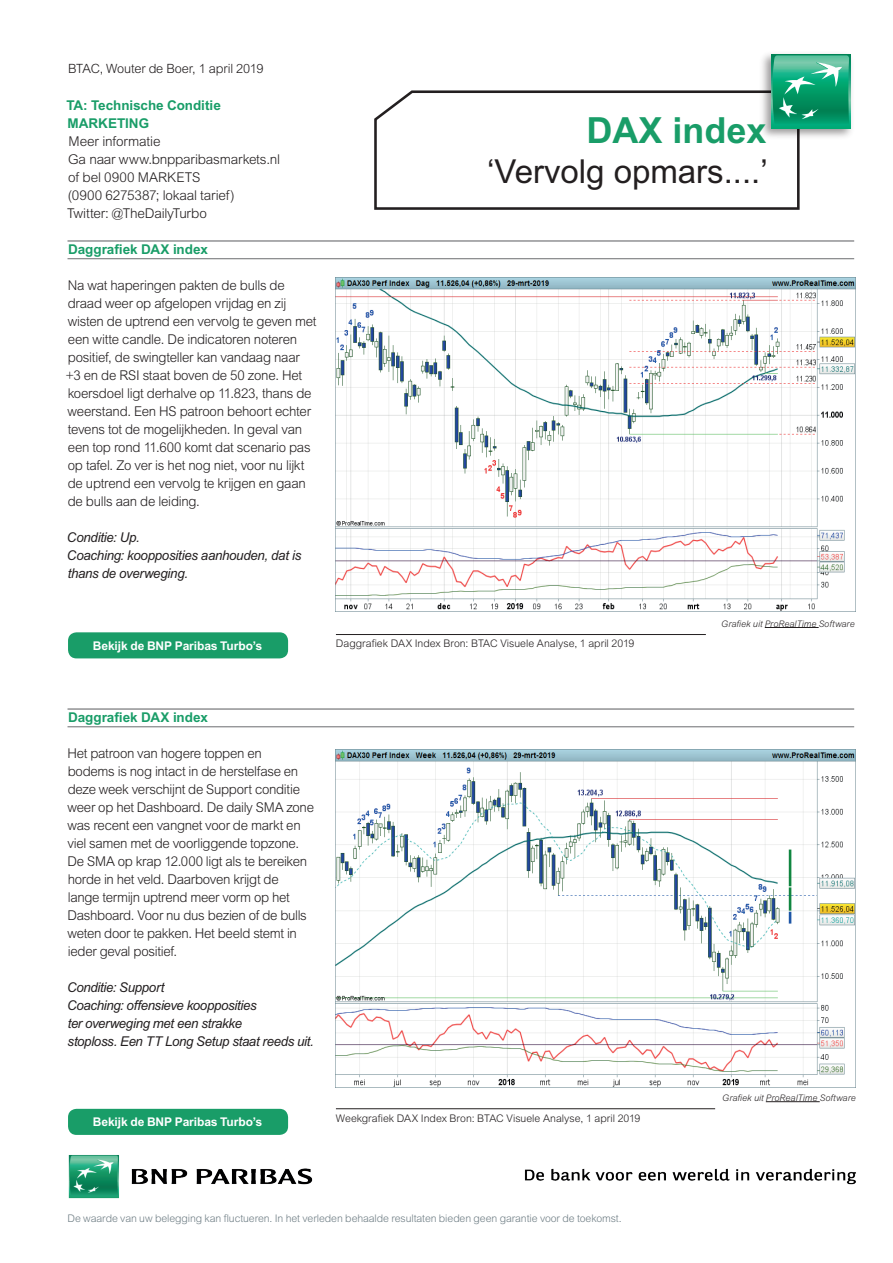
<style>
.page{position:relative;width:893px;height:1263px;background:#fff}
.page>*{position:absolute;margin:0;border:0;box-sizing:border-box;transform-origin:0 0}
.t1{font:700 36px "Arial MT Std";color:#199d68}
.t2{font:33px "Arial MT Std";color:#231f20}
.t3{font:300 13.5px/18px "Arial MT Std";letter-spacing:-.02em;color:#231f20}
.t4{font:italic 13.5px/18px "Arial MT Std";letter-spacing:-.025em;color:#231f20}
.t5{font:700 13.5px/18px "Arial MT Std";letter-spacing:-.005em;color:#199d68}
.t6{font:300 12.75px "Arial MT Std";letter-spacing:-.01em;color:#231f20}
.t7{font:700 12px "Arial MT Std";letter-spacing:-.01em;color:#fff}
.t8{font:300 10.5px "Arial MT Std";color:#231f20}
.t9{font:300 10.5px "Arial MT Std";letter-spacing:-.01em;color:#6f7e85}
.t10{font:italic 300 9px "Arial MT Std";letter-spacing:.005em;color:#231f20}
</style>
<div class="page">
<hr style="left:68px;top:240px;width:786px;height:2px;background:#6c6d70">
<hr style="left:68px;top:258px;width:786px;height:1px;background:#6c6d70">
<img style="left:336px;top:278px;width:519px;height:333px">
<img style="left:336px;top:749px;width:519px;height:338px">
<hr style="left:336px;top:634px;width:370px;height:1px;background:#231f20">
<hr style="left:336px;top:1108px;width:379px;height:1px;background:#231f20">
<div style="left:68px;top:632px;width:220px;height:26px;background:#199d68;border-radius:9px"></div>
<div style="left:68px;top:1109px;width:220px;height:26px;background:#199d68;border-radius:9px"></div>
<svg style="left:374px;top:90px;width:426px;height:120px"></svg>
<img style="left:756px;top:54px;width:96px;height:88px">
<svg style="left:771px;top:54px;width:80px;height:74px"></svg>
<svg style="left:772px;top:55px;width:77px;height:71px;background:#2cab81"></svg>
<hr style="left:765px;top:627px;width:54px;height:1px;background:#231f20">
<hr style="left:766px;top:1101px;width:54px;height:1px;background:#231f20">
<img style="left:525px;top:1168px;width:331px;height:17px">
<img style="left:68px;top:1155px;width:245px;height:44px">
<hr style="left:68px;top:708px;width:786px;height:2px;background:#6c6d70">
<hr style="left:68px;top:726px;width:786px;height:1px;background:#6c6d70">
<p class="t6" style="left:68px;top:62px;width:197px">BTAC, Wouter de Boer, 1 april 2019</p>
<p class="t5" style="left:66px;top:96px;width:156px">TA: Technische Conditie<br>MARKETING</p>
<p class="t3" style="left:67px;top:133px;width:214px">Meer informatie<br>Ga naar www.bnpparibasmarkets.nl of bel 0900 MARKETS<br>(0900 6275387; lokaal tarief)<br>Twitter: @TheDailyTurbo</p>
<p class="t5" style="left:68px;top:240px;width:141px">Daggrafiek DAX index</p>
<p class="t3" style="left:65px;top:277px;width:253px">Na wat haperingen pakten de bulls de draad weer op afgelopen vrijdag en zij wisten de uptrend een vervolg te geven met een witte candle. De indicatoren noteren positief, de swingteller kan vandaag naar<br>+3 en de RSI staat boven de 50 zone. Het koersdoel ligt derhalve op 11.823, thans de weerstand. Een HS patroon behoort echter tevens tot de mogelijkheden. In geval van een top rond 11.600 komt dat scenario pas op tafel. Zo ver is het nog niet, voor nu lijkt de uptrend een vervolg te krijgen en gaan de bulls aan de leiding.</p>
<p class="t4" style="left:67px;top:528px;width:236px">Conditie: Up.<br>Coaching: koopposities aanhouden, dat is thans de overweging.</p>
<p class="t7" style="left:93px;top:639px;width:171px">Bekijk de BNP Paribas Turbo’s</p>
<h1 class="t1" style="left:586px;top:109px;width:182px">DAX index</h1>
<h2 class="t2" style="left:487px;top:152px;width:282px">‘Vervolg opmars....’</h2>
<p class="t8" style="left:336px;top:638px;width:300px">Daggrafiek DAX Index Bron: BTAC Visuele Analyse, 1 april 2019</p>
<p class="t10" style="left:721px;top:618px;width:135px">Grafiek uit ProRealTime Software</p>
<p class="t5" style="left:68px;top:708px;width:141px">Daggrafiek DAX index</p>
<p class="t3" style="left:67px;top:744px;width:248px">Het patroon van hogere toppen en<br>bodems is nog intact in de herstelfase en deze week verschijnt de Support conditie weer op het Dashboard. De daily SMA zone was recent een vangnet voor de markt en viel samen met de voorliggende topzone.<br>De SMA op krap 12.000 ligt als te bereiken horde in het veld. Daarboven krijgt de<br>lange termijn uptrend meer vorm op het Dashboard. Voor nu dus bezien of de bulls weten door te pakken. Het beeld stemt in ieder geval positief.</p>
<p class="t4" style="left:67px;top:978px;width:248px">Conditie: Support<br>Coaching: offensieve koopposities<br>ter overweging met een strakke<br>stoploss. Een TT Long Setup staat reeds uit.</p>
<p class="t7" style="left:93px;top:1115px;width:171px">Bekijk de BNP Paribas Turbo’s</p>
<p class="t8" style="left:336px;top:1112px;width:306px">Weekgrafiek DAX Index Bron: BTAC Visuele Analyse, 1 april 2019</p>
<p class="t10" style="left:722px;top:1092px;width:135px">Grafiek uit ProRealTime Software</p>
<p class="t9" style="left:68px;top:1212px;width:556px">De waarde van uw belegging kan fluctueren. In het verleden behaalde resultaten bieden geen garantie voor de toekomst.</p>
</div>
